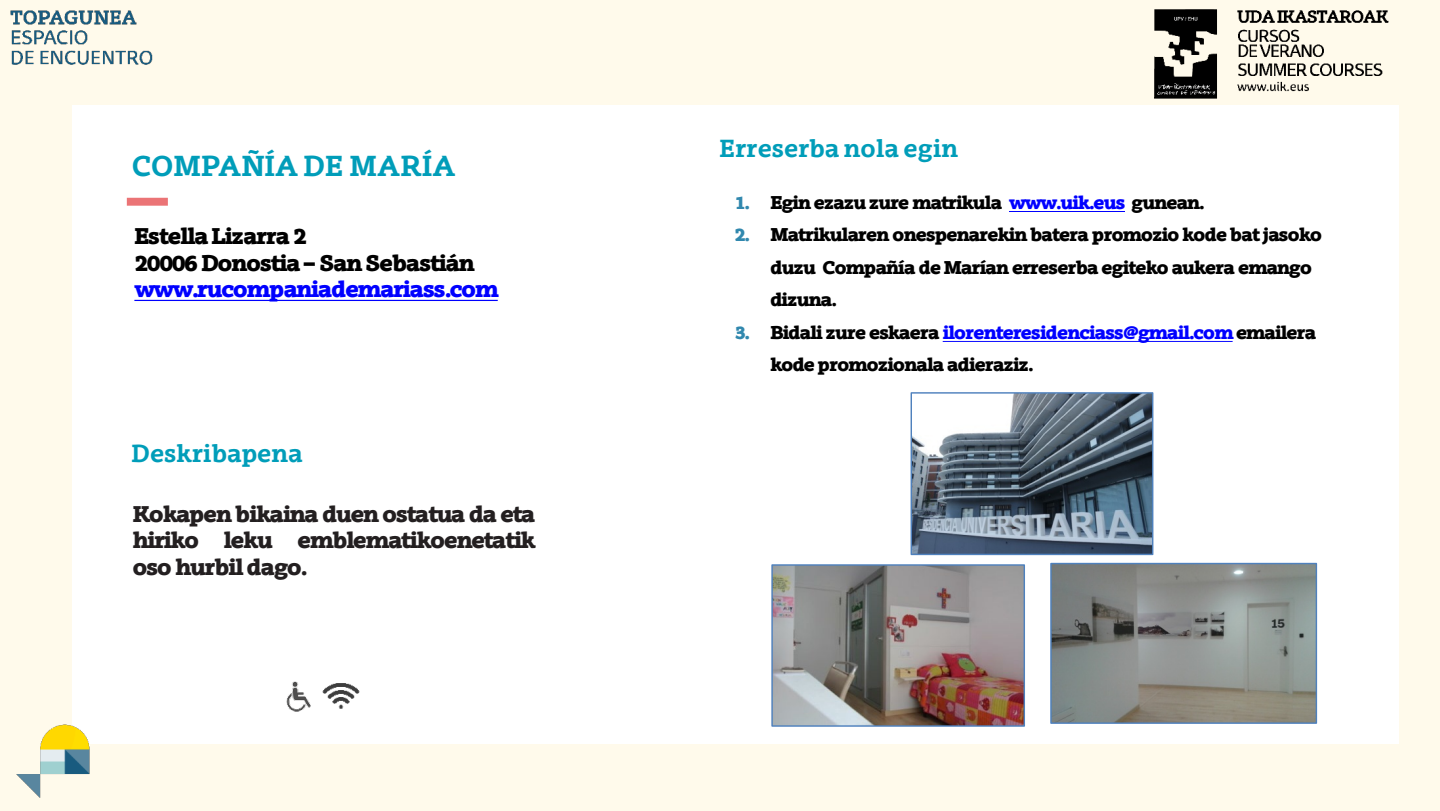
<style>
.page{position:relative;width:1440px;height:811px;background:#fff}
.page>*{position:absolute;margin:0;border:0;box-sizing:border-box;transform-origin:0 0}
.t1{font:700 28px "EHU Serif";color:#009db9}
.t2{font:700 24px "EHU Serif";letter-spacing:.005em;color:#009db9}
.t3{font:900 22px/26.4px "EHU Serif";letter-spacing:-.055em;color:#231f20;text-align:justify}
.t4{font:900 22px "EHU Serif";letter-spacing:-.04em;color:#000}
.t5{font:900 22px "EHU Serif";letter-spacing:-.045em;color:#00f}
.t6{font:900 18px/32.4px "EHU Serif";letter-spacing:-.045em;color:#000}
.s1{color:#3188ae}
.s2{color:#00f}
</style>
<div class="page">
<div style="left:127px;top:198px;width:41px;height:8px;background:#eb7476"></div>
<img style="left:286px;top:681px;width:25px;height:31px">
<img style="left:322px;top:683px;width:38px;height:26px">
<hr style="left:1009px;top:211px;width:116px;height:1px;background:#00f">
<svg style="left:943px;top:341px;width:290px;height:1px"></svg>
<svg style="left:134px;top:300px;width:364px;height:1px"></svg>
<img style="left:773px;top:566px;width:250px;height:159px">
<div style="left:771px;top:564px;width:254px;height:163px;border:1px solid #4f81bd"></div>
<img style="left:1052px;top:565px;width:263px;height:157px">
<div style="left:1050px;top:563px;width:267px;height:161px;border:1px solid #4f81bd"></div>
<img style="left:913px;top:394px;width:238px;height:159px">
<div style="left:911px;top:392px;width:242px;height:163px;border:1px solid #4f81bd"></div>
<img style="left:5px;top:714px;width:97px;height:96px">
<img style="left:0;top:0;width:200px;height:116px">
<img style="left:1116px;top:0;width:308px;height:157px">
<p class="t1" style="left:132px;top:148px;width:325px">COMPAÑÍA DE MARÍA</p>
<p class="t4" style="left:134px;top:222px;width:174px">Estella Lizarra 2</p>
<p class="t4" style="left:134px;top:248px;width:342px">20006 Donostia – San Sebastián</p>
<p class="t5" style="left:134px;top:274px;width:366px">www.rucompaniademariass.com</p>
<p class="t2" style="left:132px;top:438px;width:173px">Deskribapena</p>
<p class="t3" style="left:133px;top:500px;width:405px">Kokapen bikaina duen ostatua da eta hiriko leku emblematikoenetatik oso hurbil dago.</p>
<p class="t2" style="left:720px;top:133px;width:240px">Erreserba nola egin</p>
<p class="t6" style="left:734px;top:186px;width:472px"><span class="s1">1.</span> Egin ezazu zure matrikula <span class="s2">www.uik.eus</span> gunean.</p>
<p class="t6" style="left:770px;top:218px;width:553px;text-indent:-36px"><span class="s1">2.</span> Matrikularen onespenarekin batera promozio kode bat jasoko duzu Compañía de Marían erreserba egiteko aukera emango dizuna.</p>
<p class="t6" style="left:770px;top:315px;width:547px;text-indent:-36px"><span class="s1">3.</span> Bidali zure eskaera <span class="s2">ilorenteresidenciass@gmail.com</span> emailera kode promozionala adieraziz.</p>
</div>
